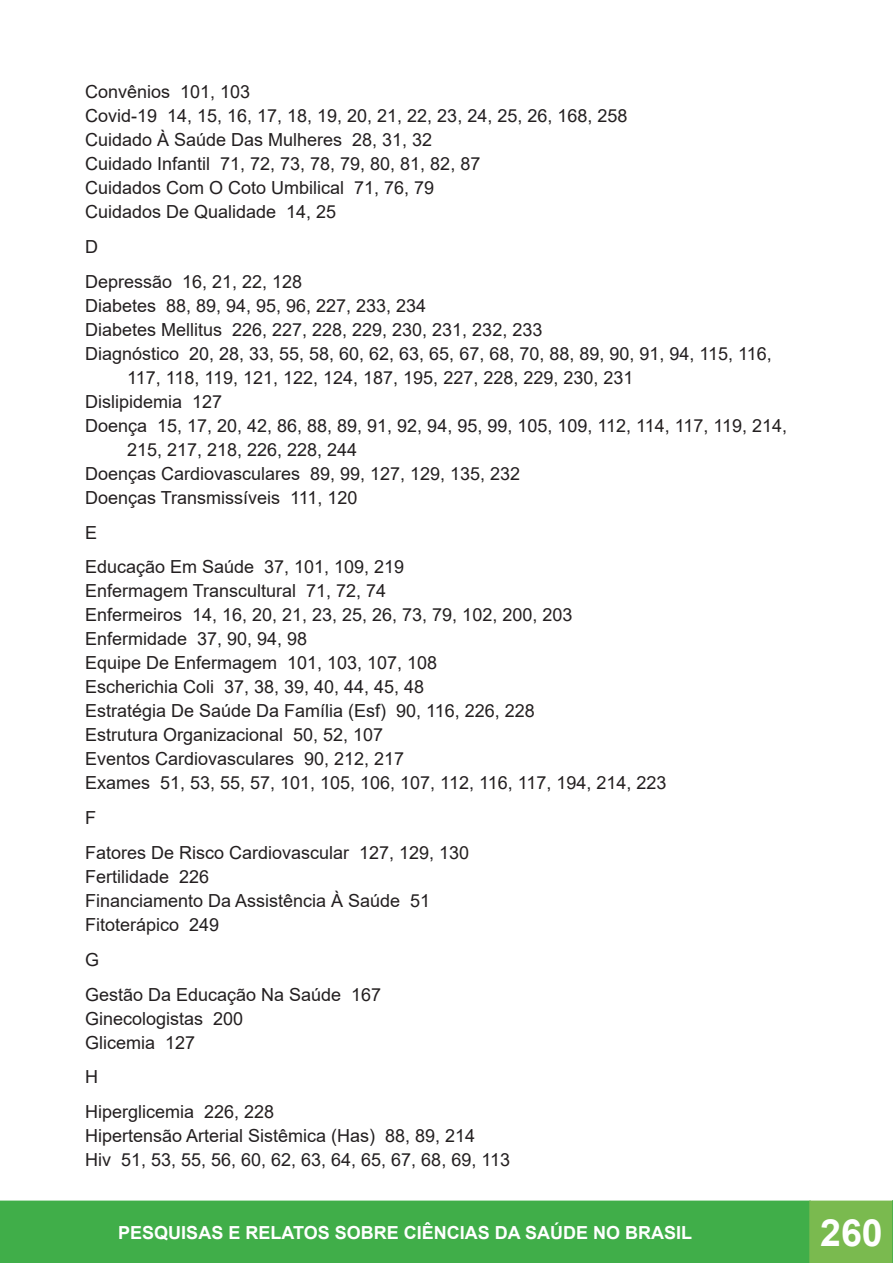
<style>
.page{position:relative;width:893px;height:1263px;background:#fff}
.page>*{position:absolute;margin:0;border:0;box-sizing:border-box;transform-origin:0 0}
.t1{font:700 37.5px "Arial";color:#fff}
.t2{font:18px/24px "Arial";color:#231f20}
.t3{font:700 18px "Arial";color:#fff}
</style>
<div class="page">
<div style="left:0;top:1201px;width:810px;height:62px;background:#40ae49"></div>
<div style="left:0;top:1200px;width:811px;height:63px;border:2px solid #40ae49"></div>
<div style="left:810px;top:1201px;width:83px;height:62px;background:#7aba4f"></div>
<div style="left:809px;top:1200px;width:84px;height:63px;border:2px solid #7aba4f"></div>
<svg style="left:892px;top:1200px;width:1px;height:63px"></svg>
<p class="t2" style="left:85px;top:80px;width:167px">Convênios 101, 103</p>
<p class="t2" style="left:85px;top:104px;width:544px">Covid-19 14, 15, 16, 17, 18, 19, 20, 21, 22, 23, 24, 25, 26, 168, 258</p>
<p class="t2" style="left:85px;top:128px;width:349px">Cuidado À Saúde Das Mulheres 28, 31, 32</p>
<p class="t2" style="left:85px;top:152px;width:397px">Cuidado Infantil 71, 72, 73, 78, 79, 80, 81, 82, 87</p>
<p class="t2" style="left:85px;top:176px;width:351px">Cuidados Com O Coto Umbilical 71, 76, 79</p>
<p class="t2" style="left:85px;top:200px;width:253px">Cuidados De Qualidade 14, 25</p>
<p class="t2" style="left:85px;top:235px;width:14px">D</p>
<p class="t2" style="left:85px;top:269px;width:219px">Depressão 16, 21, 22, 128</p>
<p class="t2" style="left:85px;top:293px;width:343px">Diabetes 88, 89, 94, 95, 96, 227, 233, 234</p>
<p class="t2" style="left:85px;top:317px;width:459px">Diabetes Mellitus 226, 227, 228, 229, 230, 231, 232, 233</p>
<p class="t2" style="left:127px;top:341px;width:646px;text-indent:-42px">Diagnóstico 20, 28, 33, 55, 58, 60, 62, 63, 65, 67, 68, 70, 88, 89, 90, 91, 94, 115, 116,<br>117, 118, 119, 121, 122, 124, 187, 195, 227, 228, 229, 230, 231</p>
<p class="t2" style="left:85px;top:389px;width:139px">Dislipidemia 127</p>
<p class="t2" style="left:127px;top:413px;width:662px;text-indent:-42px">Doença 15, 17, 20, 42, 86, 88, 89, 91, 92, 94, 95, 99, 105, 109, 112, 114, 117, 119, 214,<br>215, 217, 218, 226, 228, 244</p>
<p class="t2" style="left:85px;top:461px;width:437px">Doenças Cardiovasculares 89, 99, 127, 129, 135, 232</p>
<p class="t2" style="left:85px;top:485px;width:274px">Doenças Transmissíveis 111, 120</p>
<p class="t2" style="left:85px;top:520px;width:14px">E</p>
<p class="t2" style="left:85px;top:555px;width:321px">Educação Em Saúde 37, 101, 109, 219</p>
<p class="t2" style="left:85px;top:579px;width:303px">Enfermagem Transcultural 71, 72, 74</p>
<p class="t2" style="left:85px;top:603px;width:489px">Enfermeiros 14, 16, 20, 21, 23, 25, 26, 73, 79, 102, 200, 203</p>
<p class="t2" style="left:85px;top:627px;width:224px">Enfermidade 37, 90, 94, 98</p>
<p class="t2" style="left:85px;top:651px;width:354px">Equipe De Enfermagem 101, 103, 107, 108</p>
<p class="t2" style="left:85px;top:675px;width:341px">Escherichia Coli 37, 38, 39, 40, 44, 45, 48</p>
<p class="t2" style="left:85px;top:699px;width:451px">Estratégia De Saúde Da Família (Esf) 90, 116, 226, 228</p>
<p class="t2" style="left:85px;top:723px;width:300px">Estrutura Organizacional 50, 52, 107</p>
<p class="t2" style="left:85px;top:747px;width:321px">Eventos Cardiovasculares 90, 212, 217</p>
<p class="t2" style="left:85px;top:771px;width:583px">Exames 51, 53, 55, 57, 101, 105, 106, 107, 112, 116, 117, 194, 214, 223</p>
<p class="t2" style="left:85px;top:806px;width:12px">F</p>
<p class="t2" style="left:85px;top:841px;width:386px">Fatores De Risco Cardiovascular 127, 129, 130</p>
<p class="t2" style="left:85px;top:865px;width:126px">Fertilidade 226</p>
<p class="t2" style="left:85px;top:889px;width:347px">Financiamento Da Assistência À Saúde 51</p>
<p class="t2" style="left:85px;top:913px;width:136px">Fitoterápico 249</p>
<p class="t2" style="left:85px;top:947px;width:16px">G</p>
<p class="t2" style="left:85px;top:982px;width:298px">Gestão Da Educação Na Saúde 167</p>
<p class="t2" style="left:85px;top:1006px;width:160px">Ginecologistas 200</p>
<p class="t2" style="left:85px;top:1030px;width:112px">Glicemia 127</p>
<p class="t2" style="left:85px;top:1065px;width:14px">H</p>
<p class="t2" style="left:85px;top:1100px;width:191px">Hiperglicemia 226, 228</p>
<p class="t2" style="left:85px;top:1124px;width:392px">Hipertensão Arterial Sistêmica (Has) 88, 89, 214</p>
<p class="t2" style="left:85px;top:1148px;width:426px">Hiv 51, 53, 55, 56, 60, 62, 63, 64, 65, 67, 68, 69, 113</p>
<p class="t3" style="left:118px;top:1220px;width:575px">PESQUISAS E RELATOS SOBRE CIÊNCIAS DA SAÚDE NO BRASIL</p>
<h1 class="t1" style="left:820px;top:1206px;width:64px">260</h1>
</div>
